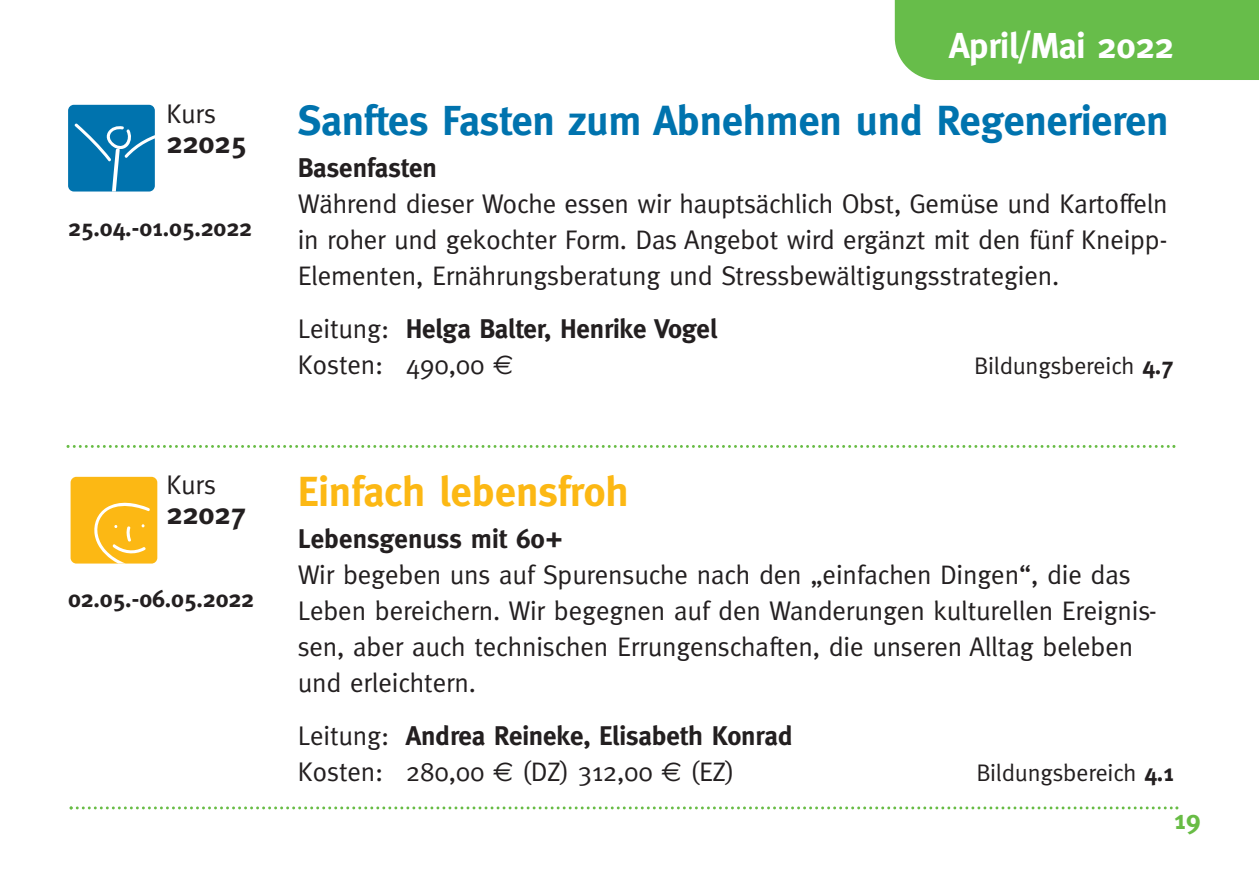
<style>
.page{position:relative;width:1259px;height:893px;background:#fff}
.page>*{position:absolute;margin:0;border:0;box-sizing:border-box;transform-origin:0 0}
.t1{font:700 42px "Meta";letter-spacing:-.005em;color:#0073ae}
.t2{font:700 42px "Meta";color:#fcb814}
.t3{font:700 36px "Meta";letter-spacing:-.005em;color:#fff}
.t4{font:700 30px "Meta";letter-spacing:-.005em;color:#231f20}
.t5{font:27px/36px "Meta";letter-spacing:-.005em;color:#231f20}
.t6{font:700 27px/36px "Meta";letter-spacing:-.005em;color:#231f20}
.t7{font:700 27px "Meta";color:#68bc45}
.t8{font:24px "Meta";letter-spacing:-.005em;color:#231f20}
.t9{font:700 24px "Meta";letter-spacing:-.005em;color:#231f20}
.s1{font-weight:700}
.s2{font-family:"Koz Min Pr 6 N";font-weight:500}
.s3{font-weight:400}
.s4{font-family:"Euro Sans";font-weight:400}
.s5{font-family:"Euro Sans"}
</style>
<div class="page">
<div style="left:895px;top:0;width:364px;height:80px;background:#67bd4a"></div>
<svg style="left:67px;top:445px;width:1108px;height:3px"></svg>
<svg style="left:70px;top:806px;width:1108px;height:3px"></svg>
<div style="left:68px;top:105px;width:87px;height:87px;background:#0073ae;border-radius:6px"></div>
<svg style="left:74px;top:123px;width:81px;height:69px"></svg>
<div style="left:71px;top:477px;width:86px;height:87px;background:#fcb814;border-radius:6px"></div>
<svg style="left:93px;top:502px;width:58px;height:62px"></svg>
<p class="t5" style="left:167px;top:96px;width:51px">Kurs</p>
<p class="t4" style="left:167px;top:125px;width:81px">22025</p>
<p class="t9" style="left:68px;top:214px;width:185px">25.04.-01.05.2022</p>
<p class="t5" style="left:167px;top:467px;width:51px">Kurs</p>
<p class="t4" style="left:167px;top:496px;width:81px">22027</p>
<p class="t9" style="left:68px;top:584px;width:187px">02.05.-06.05.2022</p>
<h2 class="t3" style="left:949px;top:25px;width:226px">April/Mai 2022</h2>
<h1 class="t1" style="left:298px;top:96px;width:872px">Sanftes Fasten zum Abnehmen und Regenerieren</h1>
<p class="t5" style="left:298px;top:150px;width:871px"><span class="s1">Basenfasten<br></span>Während dieser Woche essen wir hauptsächlich Obst, Gemu<span class="s2">̈</span>se und Kartoffeln in roher und gekochter Form. Das Angebot wird ergänzt mit den fu<span class="s2">̈</span>nf Kneipp-Elementen, Ernährungsberatung und Stressbewältigungsstrategien.</p>
<p class="t6" style="left:298px;top:311px;width:421px"><span class="s3">Leitung:</span> Helga Balter, Henrike Vogel<br><span class="s3">Kosten: 490,00</span> <span class="s4">€</span></p>
<p class="t8" style="left:974px;top:352px;width:201px">Bildungsbereich <span class="s1">4.7</span></p>
<h1 class="t2" style="left:298px;top:467px;width:333px">Einfach lebensfroh</h1>
<p class="t6" style="left:298px;top:521px;width:267px">Lebensgenuss mit 60+</p>
<p class="t5" style="left:298px;top:557px;width:861px">Wir begeben uns auf Spurensuche nach den „einfachen Dingen“, die das Leben bereichern. Wir begegnen auf den Wanderungen kulturellen Ereignis&shy;sen, aber auch technischen Errungenschaften, die unseren Alltag beleben und erleichtern.</p>
<p class="t5" style="left:298px;top:717px;width:496px">Leitung: <span class="s1">Andrea Reineke, Elisabeth Konrad<br></span>Kosten: 280,00 <span class="s5">€</span> (DZ) 312,00 <span class="s5">€</span> (EZ)</p>
<p class="t8" style="left:976px;top:759px;width:199px">Bildungsbereich <span class="s1">4.1</span></p>
<p class="t7" style="left:1174px;top:804px;width:28px">19</p>
</div>
